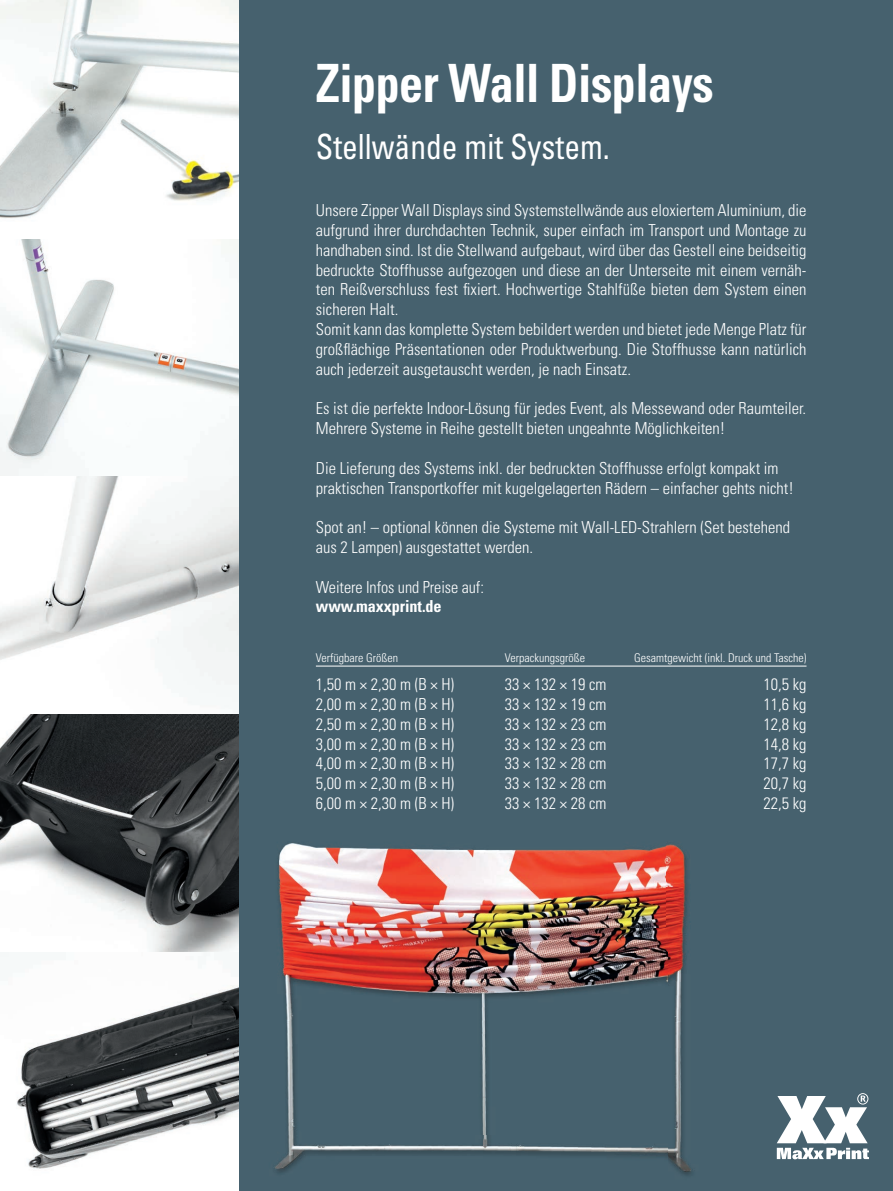
<style>
.page{position:relative;width:893px;height:1191px;background:#fff}
.page>*{position:absolute;margin:0;border:0;box-sizing:border-box;transform-origin:0 0}
.t1{font:700 condensed 52.8px "Univers";letter-spacing:-.01em;color:#fff;scale:.91 1}
.t2{font:condensed 34.65px "Univers";color:#fff;scale:.91 1}
.t3{font:300 condensed 16.5px/19.8px "Univers";color:#fff}
.t4{font:700 condensed 16.5px "Univers";letter-spacing:-.005em;color:#fff}
.t5{font:300 condensed 12px "Univers";color:#fff}
</style>
<div class="page">
<div style="left:238px;top:0;width:655px;height:1191px;background:#46616e"></div>
<img style="left:0;top:0;width:238px;height:1169px">
<hr style="left:316px;top:666px;width:490px;height:1px;background:#fff">
<img style="left:275px;top:843px;width:417px;height:333px">
<svg style="left:777px;top:1093px;width:92px;height:66px"></svg>
<h1 class="t1" style="left:316px;top:50px;width:439px">Zipper Wall Displays</h1>
<h2 class="t2" style="left:316px;top:124px;width:325px">Stellwände mit System.</h2>
<p class="t3" style="left:316px;top:200px;width:492px">Unsere Zipper Wall Displays sind Systemstellwände aus eloxiertem Aluminium, die aufgrund ihrer durchdachten Technik, super einfach im Transport und Montage zu handhaben sind. Ist die Stellwand aufgebaut, wird über das Gestell eine beidseitig bedruckte Stoffhusse aufgezogen und diese an der Unterseite mit einem vernäh&shy;ten Reißverschluss fest fixiert. Hochwertige Stahlfüße bieten dem System einen sicheren Halt.<br>Somit kann das komplette System bebildert werden und bietet jede Menge Platz für großflächige Präsentationen oder Produktwerbung. Die Stoffhusse kann natürlich auch jederzeit ausgetauscht werden, je nach Einsatz.</p>
<p class="t3" style="left:316px;top:398px;width:492px">Es ist die perfekte Indoor-Lösung für jedes Event, als Messewand oder Raumteiler.<br>Mehrere Systeme in Reihe gestellt bieten ungeahnte Möglichkeiten!</p>
<p class="t3" style="left:316px;top:458px;width:479px">Die Lieferung des Systems inkl. der bedruckten Stoffhusse erfolgt kompakt im praktischen Transportkoffer mit kugelgelagerten Rädern – einfacher gehts nicht!</p>
<p class="t3" style="left:316px;top:517px;width:476px">Spot an! – optional können die Systeme mit Wall-LED-Strahlern (Set bestehend aus 2 Lampen) ausgestattet werden.</p>
<p class="t3" style="left:316px;top:577px;width:170px">Weitere Infos und Preise auf:</p>
<p class="t4" style="left:316px;top:596px;width:127px">www.maxxprint.de</p>
<p class="t5" style="left:316px;top:650px;width:84px">Verfügbare Größen</p>
<p class="t5" style="left:505px;top:650px;width:82px">Verpackungsgröße</p>
<p class="t5" style="left:634px;top:650px;width:174px">Gesamtgewicht (inkl. Druck und Tasche)</p>
<p class="t3" style="left:316px;top:674px;width:140px">1,50 m × 2,30 m (B × H)</p>
<p class="t3" style="left:505px;top:674px;width:103px">33 × 132 × 19 cm</p>
<p class="t3" style="left:763px;top:674px;width:45px">10,5 kg</p>
<p class="t3" style="left:316px;top:694px;width:140px">2,00 m × 2,30 m (B × H)</p>
<p class="t3" style="left:505px;top:694px;width:103px">33 × 132 × 19 cm</p>
<p class="t3" style="left:763px;top:694px;width:45px">11,6 kg</p>
<p class="t3" style="left:316px;top:714px;width:140px">2,50 m × 2,30 m (B × H)</p>
<p class="t3" style="left:505px;top:714px;width:103px">33 × 132 × 23 cm</p>
<p class="t3" style="left:763px;top:714px;width:45px">12,8 kg</p>
<p class="t3" style="left:316px;top:734px;width:140px">3,00 m × 2,30 m (B × H)</p>
<p class="t3" style="left:505px;top:734px;width:103px">33 × 132 × 23 cm</p>
<p class="t3" style="left:763px;top:734px;width:45px">14,8 kg</p>
<p class="t3" style="left:316px;top:753px;width:140px">4,00 m × 2,30 m (B × H)</p>
<p class="t3" style="left:505px;top:753px;width:103px">33 × 132 × 28 cm</p>
<p class="t3" style="left:763px;top:753px;width:45px">17,7 kg</p>
<p class="t3" style="left:316px;top:773px;width:140px">5,00 m × 2,30 m (B × H)</p>
<p class="t3" style="left:505px;top:773px;width:103px">33 × 132 × 28 cm</p>
<p class="t3" style="left:763px;top:773px;width:45px">20,7 kg</p>
<p class="t3" style="left:316px;top:793px;width:140px">6,00 m × 2,30 m (B × H)</p>
<p class="t3" style="left:505px;top:793px;width:103px">33 × 132 × 28 cm</p>
<p class="t3" style="left:763px;top:793px;width:45px">22,5 kg</p>
</div>
